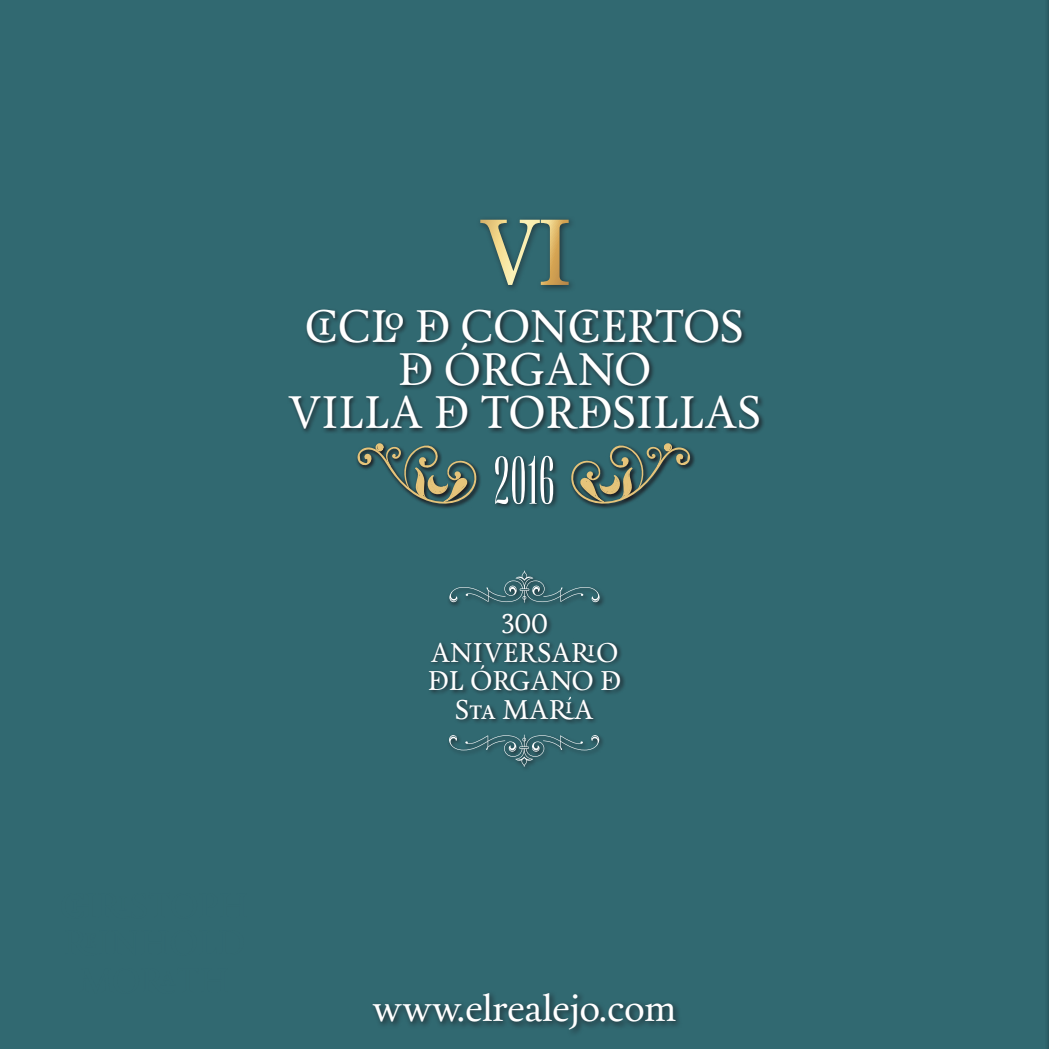
<style>
.page{position:relative;width:1049px;height:1049px;background:#316971}
.page>*{position:absolute;margin:0;border:0;box-sizing:border-box;transform-origin:0 0}
.t1{font:70px "Flenja";color:#fff}
.Titulo{font:45.5px/43.2px "Calendas Plus";color:#fff;text-align:center}
.Titulo-2{font:37.5px "Calendas Plus";color:#fff}
.t2{font:27px/28.5px "Calendas Plus";color:#fff;text-align:center}
</style>
<div class="page">
<div style="left:476px;top:216px;width:100px;height:76px;background:#1a171c;opacity:.6"></div>
<svg style="left:480px;top:220px;width:89px;height:65px"></svg>
<div style="left:287px;top:308px;width:478px;height:126px;background:#1a171c;opacity:.75"></div>
<div style="left:355px;top:441px;width:341px;height:69px;background:#1a171c;opacity:.75"></div>
<div style="left:570px;top:442px;width:125px;height:67px;background:#1a171c;opacity:.75"></div>
<svg style="left:570px;top:441px;width:122px;height:66px"></svg>
<div style="left:356px;top:442px;width:125px;height:67px;background:#1a171c;opacity:.75"></div>
<svg style="left:356px;top:441px;width:122px;height:66px"></svg>
<div style="left:369px;top:990px;width:313px;height:48px;background:#1a171c;opacity:.75"></div>
<div style="left:427px;top:612px;width:199px;height:113px;background:#1a171c;opacity:.75"></div>
<svg style="left:449px;top:570px;width:151px;height:33px"></svg>
<svg style="left:449px;top:735px;width:150px;height:32px"></svg>
<p class="Titulo" style="left:288px;top:302px;width:475px">CICLO DE CONCIERTOS<br>DE ÓRGANO<br>VILLA DE TORDESILLAS</p>
<p class="t1" style="left:494px;top:445px;width:63px">2016</p>
<p class="t2" style="left:428px;top:608px;width:195px">300<br>ANIVERSARIO<br>DEL ÓRGANO DE<br>Sta MARIA</p>
<p class="Titulo-2" style="left:373px;top:981px;width:305px">www.elrealejo.com</p>
</div>
